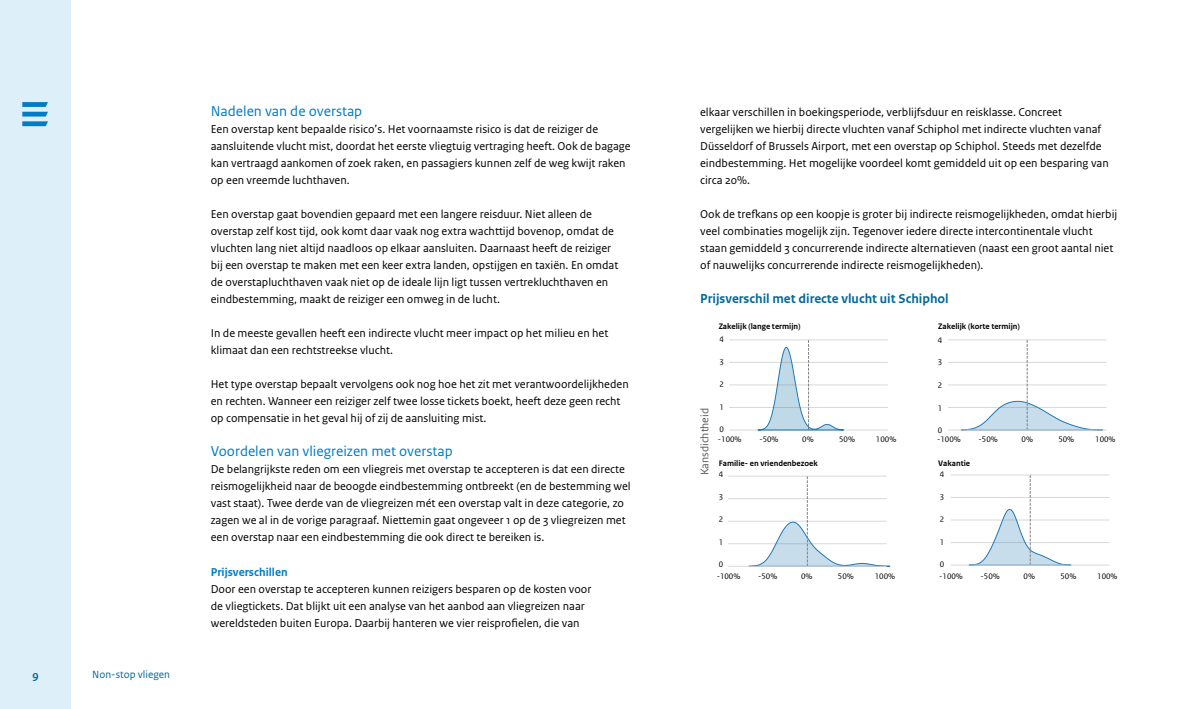
<style>
.page{position:relative;width:1191px;height:709px;background:#fff}
.page>*{position:absolute;margin:0;border:0;box-sizing:border-box;transform-origin:0 0}
.H4_Paragraafkop{font:15px "Rijksoverheid Sans Text";color:#007bc7}
.H3_Paragraafkop{font:15px "Rijksoverheid Sans Text";color:#007bc7}
.t1{font:700 13.7px "Rijksoverheid Sans Web Text";color:#01699b}
.P_Broodtekst{font:12px/17px "Rijksoverheid Sans Text";color:#000}
.H5_Alineakop{font:700 12px "Rijksoverheid Sans Text";color:#007bc7}
.t2{font:700 12px "Rijksoverheid Sans Heading";color:#01689b}
.t3{font:11.6px "Rijksoverheid Sans Web Text";color:#575756}
.t4{font:11px "Rijksoverheid Sans Text";color:#01689b}
.t5{font:8.4px/12.3px "Rijksoverheid Sans Web Text";color:#000}
.t6{font:700 8.4px "Rijksoverheid Sans Web Text";color:#000}
</style>
<div class="page">
<hr style="left:951px;top:542px;width:158px;height:1px;background:#d9d9d9">
<hr style="left:951px;top:519px;width:158px;height:1px;background:#d9d9d9">
<hr style="left:951px;top:497px;width:158px;height:1px;background:#d9d9d9">
<hr style="left:951px;top:474px;width:158px;height:1px;background:#d9d9d9">
<hr style="left:728px;top:543px;width:158px;height:1px;background:#d9d9d9">
<hr style="left:728px;top:521px;width:158px;height:1px;background:#d9d9d9">
<hr style="left:728px;top:498px;width:158px;height:1px;background:#d9d9d9">
<hr style="left:728px;top:476px;width:158px;height:1px;background:#d9d9d9">
<hr style="left:947px;top:407px;width:159px;height:1px;background:#d9d9d9">
<hr style="left:947px;top:384px;width:159px;height:1px;background:#d9d9d9">
<hr style="left:947px;top:362px;width:159px;height:1px;background:#d9d9d9">
<hr style="left:947px;top:339px;width:159px;height:1px;background:#d9d9d9">
<hr style="left:729px;top:407px;width:159px;height:1px;background:#d9d9d9">
<hr style="left:729px;top:384px;width:159px;height:1px;background:#d9d9d9">
<hr style="left:729px;top:362px;width:159px;height:1px;background:#d9d9d9">
<hr style="left:729px;top:339px;width:159px;height:1px;background:#d9d9d9">
<hr style="left:729px;top:430px;width:159px;height:1px;background:#d9d9d9">
<svg style="left:757px;top:340px;width:87px;height:90px"></svg>
<svg style="left:960px;top:340px;width:143px;height:90px"></svg>
<svg style="left:748px;top:476px;width:142px;height:91px"></svg>
<svg style="left:968px;top:475px;width:103px;height:90px"></svg>
<hr style="left:947px;top:430px;width:159px;height:1px;background:#d9d9d9">
<hr style="left:728px;top:566px;width:158px;height:1px;background:#d9d9d9">
<hr style="left:951px;top:565px;width:158px;height:1px;background:#d9d9d9">
<div style="left:0;top:0;width:71px;height:709px;background:#ddeff8"></div>
<svg style="left:22px;top:102px;width:26px;height:24px"></svg>
<p class="t2" style="left:32px;top:668px;width:8px">9</p>
<p class="t4" style="left:92px;top:668px;width:79px">Non-stop vliegen</p>
<h3 class="H3_Paragraafkop" style="left:211px;top:103px;width:153px">Nadelen van de overstap</h3>
<p class="P_Broodtekst" style="left:211px;top:121px;width:421px">Een overstap kent bepaalde risico’s. Het voornaamste risico is dat de reiziger de aansluitende vlucht mist, doordat het eerste vliegtuig vertraging heeft. Ook de bagage kan vertraagd aankomen of zoek raken, en passagiers kunnen zelf de weg kwijt raken op een vreemde luchthaven.</p>
<p class="P_Broodtekst" style="left:211px;top:206px;width:409px">Een overstap gaat bovendien gepaard met een langere reisduur. Niet alleen de overstap zelf kost tijd, ook komt daar vaak nog extra wachttijd bovenop, omdat de vluchten lang niet altijd naadloos op elkaar aansluiten. Daarnaast heeft de reiziger bij een overstap te maken met een keer extra landen, opstijgen en taxiën. En omdat de overstapluchthaven vaak niet op de ideale lijn ligt tussen vertrekluchthaven en eindbestemming, maakt de reiziger een omweg in de lucht.</p>
<p class="P_Broodtekst" style="left:211px;top:325px;width:399px">In de meeste gevallen heeft een indirecte vlucht meer impact op het milieu en het klimaat dan een rechtstreekse vlucht.</p>
<p class="P_Broodtekst" style="left:211px;top:376px;width:419px">Het type overstap bepaalt vervolgens ook nog hoe het zit met verantwoordelijkheden en rechten. Wanneer een reiziger zelf twee losse tickets boekt, heeft deze geen recht op compensatie in het geval hij of zij de aansluiting mist.</p>
<h3 class="H4_Paragraafkop" style="left:211px;top:443px;width:243px">Voordelen van vliegreizen met overstap</h3>
<p class="P_Broodtekst" style="left:211px;top:461px;width:421px">De belangrijkste reden om een vliegreis met overstap te accepteren is dat een directe reismogelijkheid naar de beoogde eindbestemming ontbreekt (en de bestemming wel vast staat). Twee derde van de vliegreizen mét een overstap valt in deze categorie, zo zagen we al in de vorige paragraaf. Niettemin gaat ongeveer 1 op de 3 vliegreizen met een overstap naar een eindbestemming die ook direct te bereiken is.</p>
<h4 class="H5_Alineakop" style="left:211px;top:565px;width:78px">Prijsverschillen</h4>
<p class="P_Broodtekst" style="left:211px;top:580px;width:382px">Door een overstap te accepteren kunnen reizigers besparen op de kosten voor de vliegtickets. Dat blijkt uit een analyse van het aanbod aan vliegreizen naar wereldsteden buiten Europa. Daarbij hanteren we vier reisprofielen, die van</p>
<p class="P_Broodtekst" style="left:700px;top:104px;width:410px">elkaar verschillen in boekingsperiode, verblijfsduur en reisklasse. Concreet vergelijken we hierbij directe vluchten vanaf Schiphol met indirecte vluchten vanaf Düsseldorf of Brussels Airport, met een overstap op Schiphol. Steeds met dezelfde eindbestemming. Het mogelijke voordeel komt gemiddeld uit op een besparing van circa 20%.</p>
<p class="P_Broodtekst" style="left:700px;top:206px;width:419px">Ook de trefkans op een koopje is groter bij indirecte reismogelijkheden, omdat hierbij veel combinaties mogelijk zijn. Tegenover iedere directe intercontinentale vlucht staan gemiddeld 3 concurrerende indirecte alternatieven (naast een groot aantal niet of nauwelijks concurrerende indirecte reismogelijkheden).</p>
<p class="t1" style="left:700px;top:291px;width:250px">Prijsverschil met directe vlucht uit Schiphol</p>
<p class="t6" style="left:718px;top:322px;width:83px">Zakelijk (lange termijn)</p>
<p class="t6" style="left:938px;top:322px;width:83px">Zakelijk (korte termijn)</p>
<p class="t3" style="left:698px;top:475px;width:69px;rotate:-90deg">Kansdichtheid</p>
<p class="t5" style="left:719px;top:333px;width:6px">4</p>
<p class="t5" style="left:719px;top:355px;width:6px">3</p>
<p class="t5" style="left:719px;top:378px;width:6px">2</p>
<p class="t5" style="left:719px;top:401px;width:6px">1</p>
<p class="t5" style="left:719px;top:423px;width:6px">0</p>
<p class="t5" style="left:718px;top:433px;width:25px">-100%</p>
<p class="t5" style="left:759px;top:433px;width:21px">-50%</p>
<p class="t5" style="left:802px;top:433px;width:13px">0%</p>
<p class="t5" style="left:839px;top:433px;width:17px">50%</p>
<p class="t5" style="left:876px;top:433px;width:22px">100%</p>
<p class="t6" style="left:718px;top:458px;width:101px">Familie- en vriendenbezoek</p>
<p class="t5" style="left:719px;top:468px;width:6px">4</p>
<p class="t5" style="left:719px;top:490px;width:6px">3</p>
<p class="t5" style="left:719px;top:513px;width:6px">2</p>
<p class="t5" style="left:719px;top:535px;width:6px">1</p>
<p class="t5" style="left:716px;top:558px;width:25px">0 -100%</p>
<p class="t5" style="left:758px;top:570px;width:21px">-50%</p>
<p class="t5" style="left:801px;top:570px;width:13px">0%</p>
<p class="t5" style="left:838px;top:570px;width:17px">50%</p>
<p class="t5" style="left:874px;top:570px;width:22px">100%</p>
<p class="t5" style="left:937px;top:334px;width:6px">4</p>
<p class="t5" style="left:937px;top:356px;width:6px">3</p>
<p class="t5" style="left:937px;top:379px;width:6px">2</p>
<p class="t5" style="left:937px;top:401px;width:6px">1</p>
<p class="t5" style="left:937px;top:424px;width:6px">0</p>
<p class="t5" style="left:937px;top:433px;width:25px">-100%</p>
<p class="t5" style="left:978px;top:433px;width:21px">-50%</p>
<p class="t5" style="left:1021px;top:433px;width:13px">0%</p>
<p class="t5" style="left:1058px;top:433px;width:17px">50%</p>
<p class="t5" style="left:1095px;top:433px;width:22px">100%</p>
<p class="t6" style="left:938px;top:458px;width:33px">Vakantie</p>
<p class="t5" style="left:940px;top:468px;width:6px">4</p>
<p class="t5" style="left:940px;top:490px;width:6px">3</p>
<p class="t5" style="left:940px;top:513px;width:6px">2</p>
<p class="t5" style="left:940px;top:535px;width:6px">1</p>
<p class="t5" style="left:940px;top:558px;width:6px">0</p>
<p class="t5" style="left:939px;top:570px;width:25px">-100%</p>
<p class="t5" style="left:980px;top:570px;width:21px">-50%</p>
<p class="t5" style="left:1023px;top:570px;width:13px">0%</p>
<p class="t5" style="left:1060px;top:570px;width:17px">50%</p>
<p class="t5" style="left:1097px;top:570px;width:22px">100%</p>
</div>
